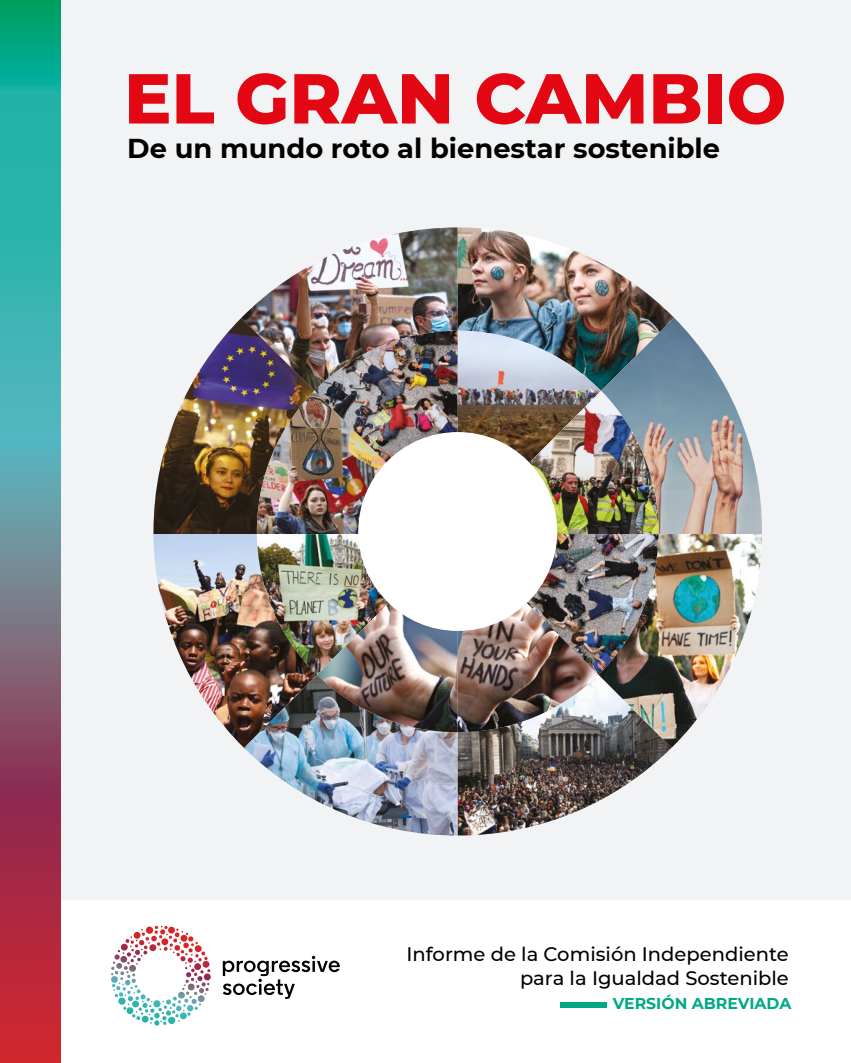
<style>
.page{position:relative;width:851px;height:1063px;background:#fff}
.page>*{position:absolute;margin:0;border:0;box-sizing:border-box;transform-origin:0 0}
.t1{font:800 70.5px "Montserrat";color:#e30613}
.t2{font:700 27.3px "Montserrat";color:#000}
.t3{font:500 19.5px/23.4px "Montserrat";color:#000;text-align:right}
.t4{font:700 15.75px "Montserrat";color:#00a986}
</style>
<div class="page">
<div style="left:0;top:0;width:850px;height:899px;background:#f1f3f4"></div>
<svg style="left:223px;top:956px;width:117px;height:43px"></svg>
<svg style="left:111px;top:926px;width:100px;height:100px"></svg>
<svg style="left:0;top:0;width:60px;height:1063px;background:#667a81"></svg>
<img style="left:241px;top:227px;width:433px;height:104px">
<img style="left:153px;top:318px;width:161px;height:216px">
<img style="left:601px;top:318px;width:160px;height:216px">
<img style="left:244px;top:732px;width:427px;height:104px">
<img style="left:153px;top:534px;width:164px;height:214px">
<img style="left:598px;top:534px;width:163px;height:213px">
<img style="left:314px;top:331px;width:143px;height:112px">
<img style="left:457px;top:331px;width:144px;height:101px">
<img style="left:257px;top:391px;width:155px;height:143px">
<img style="left:257px;top:534px;width:401px;height:141px">
<img style="left:463px;top:391px;width:195px;height:143px">
<img style="left:317px;top:534px;width:281px;height:198px">
<div style="left:358px;top:432px;width:199px;height:199px;background:#fff;border-radius:50%"></div>
<div style="left:560px;top:1002px;width:46px;height:6px;background:#00a986"></div>
<h1 class="t1" style="left:124px;top:47px;width:663px">EL GRAN CAMBIO</h1>
<h2 class="t2" style="left:127px;top:129px;width:594px">De un mundo roto al bienestar sostenible</h2>
<p class="t3" style="left:406px;top:942px;width:383px">Informe de la Comisión Independiente para la Igualdad Sostenible</p>
<p class="t4" style="left:612px;top:992px;width:180px">VERSIÓN ABREVIADA</p>
</div>
